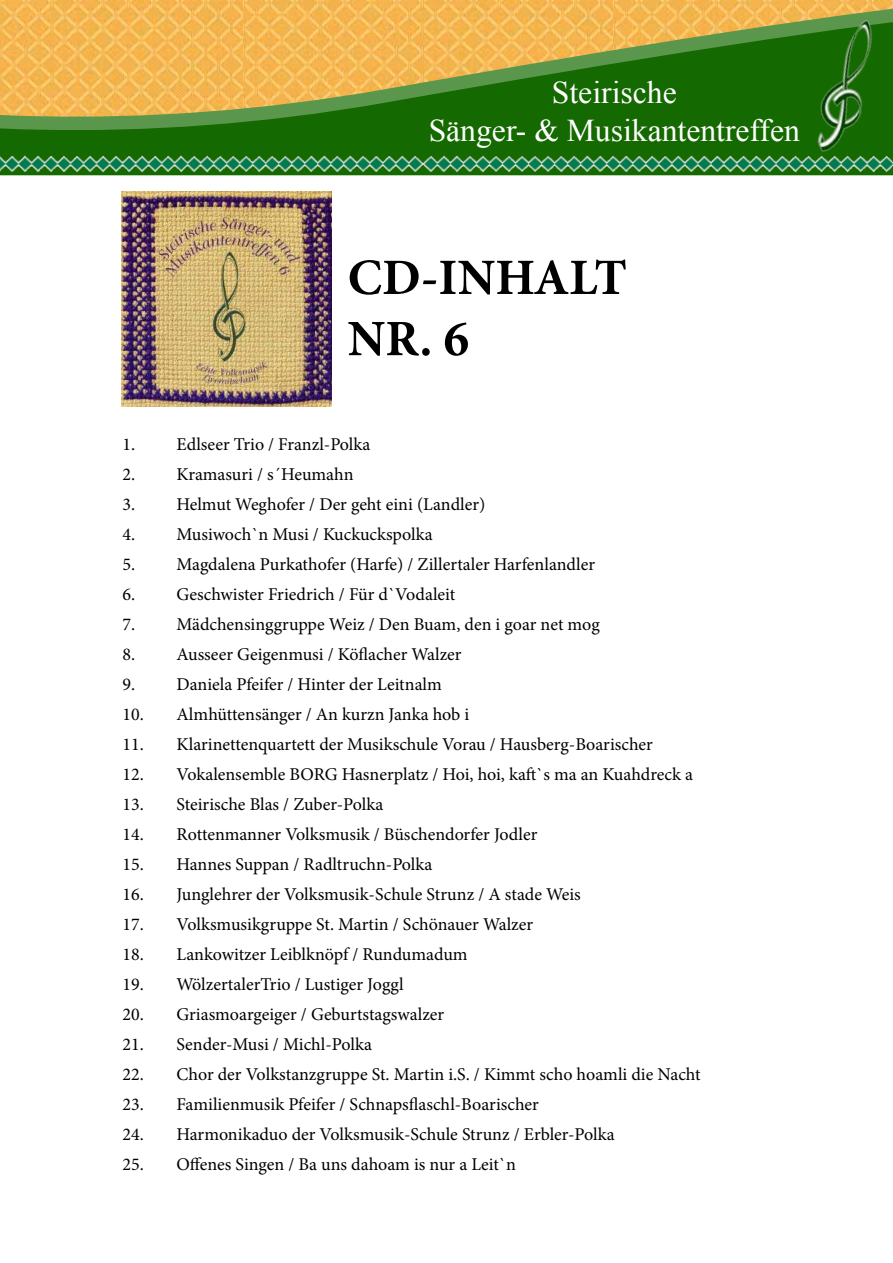
<style>
.page{position:relative;width:893px;height:1263px;background:#fff}
.page>*{position:absolute;margin:0;border:0;box-sizing:border-box;transform-origin:0 0}
.t1{font:700 51px/61.2px "Minion Pro";color:#000}
.t2{font:31.65px/38px "Times New Roman";color:#fff;text-align:center}
.t3{font:18px "Minion Pro";color:#000}
</style>
<div class="page">
<svg style="left:0;top:0;width:893px;height:176px;background:#8e9633"></svg>
<img style="left:800px;top:6px;width:93px;height:150px">
<img style="left:0;top:156px;width:893px;height:18px">
<img style="left:121px;top:192px;width:211px;height:215px">
<h2 class="t2" style="left:429px;top:73px;width:373px">Steirische<br>Sänger- &amp; Musikantentreffen</h2>
<h1 class="t1" style="left:348px;top:246px;width:281px">CD-INHALT<br>NR. 6</h1>
<p class="t3" style="left:122px;top:432px;width:249px">1. Edlseer Trio / Franzl-Polka</p>
<p class="t3" style="left:122px;top:462px;width:233px">2. Kramasuri / s´Heumahn</p>
<p class="t3" style="left:122px;top:492px;width:364px">3. Helmut Weghofer / Der geht eini (Landler)</p>
<p class="t3" style="left:122px;top:522px;width:312px">4. Musiwoch`n Musi / Kuckuckspolka</p>
<p class="t3" style="left:122px;top:552px;width:474px">5. Magdalena Purkathofer (Harfe) / Zillertaler Harfenlandler</p>
<p class="t3" style="left:122px;top:582px;width:334px">6. Geschwister Friedrich / Für d`Vodaleit</p>
<p class="t3" style="left:122px;top:612px;width:479px">7. Mädchensinggruppe Weiz / Den Buam, den i goar net mog</p>
<p class="t3" style="left:122px;top:642px;width:341px">8. Ausseer Geigenmusi / Köflacher Walzer</p>
<p class="t3" style="left:122px;top:672px;width:321px">9. Daniela Pfeifer / Hinter der Leitnalm</p>
<p class="t3" style="left:122px;top:702px;width:348px">10. Almhüttensänger / An kurzn Janka hob i</p>
<p class="t3" style="left:122px;top:732px;width:532px">11. Klarinettenquartett der Musikschule Vorau / Hausberg-Boarischer</p>
<p class="t3" style="left:122px;top:762px;width:572px">12. Vokalensemble BORG Hasnerplatz / Hoi, hoi, kaft`s ma an Kuahdreck a</p>
<p class="t3" style="left:122px;top:792px;width:262px">13. Steirische Blas / Zuber-Polka</p>
<p class="t3" style="left:122px;top:822px;width:416px">14. Rottenmanner Volksmusik / Büschendorfer Jodler</p>
<p class="t3" style="left:122px;top:852px;width:311px">15. Hannes Suppan / Radltruchn-Polka</p>
<p class="t3" style="left:122px;top:882px;width:460px">16. Junglehrer der Volksmusik-Schule Strunz / A stade Weis</p>
<p class="t3" style="left:122px;top:912px;width:412px">17. Volksmusikgruppe St. Martin / Schönauer Walzer</p>
<p class="t3" style="left:122px;top:942px;width:347px">18. Lankowitzer Leiblknöpf / Rundumadum</p>
<p class="t3" style="left:122px;top:972px;width:283px">19. WölzertalerTrio / Lustiger Joggl</p>
<p class="t3" style="left:122px;top:1002px;width:323px">20. Griasmoargeiger / Geburtstagswalzer</p>
<p class="t3" style="left:122px;top:1032px;width:251px">21. Sender-Musi / Michl-Polka</p>
<p class="t3" style="left:122px;top:1062px;width:580px">22. Chor der Volkstanzgruppe St. Martin i.S. / Kimmt scho hoamli die Nacht</p>
<p class="t3" style="left:122px;top:1092px;width:418px">23. Familienmusik Pfeifer / Schnapsflaschl-Boarischer</p>
<p class="t3" style="left:122px;top:1122px;width:494px">24. Harmonikaduo der Volksmusik-Schule Strunz / Erbler-Polka</p>
<p class="t3" style="left:122px;top:1152px;width:395px">25. Offenes Singen / Ba uns dahoam is nur a Leit`n</p>
</div>
